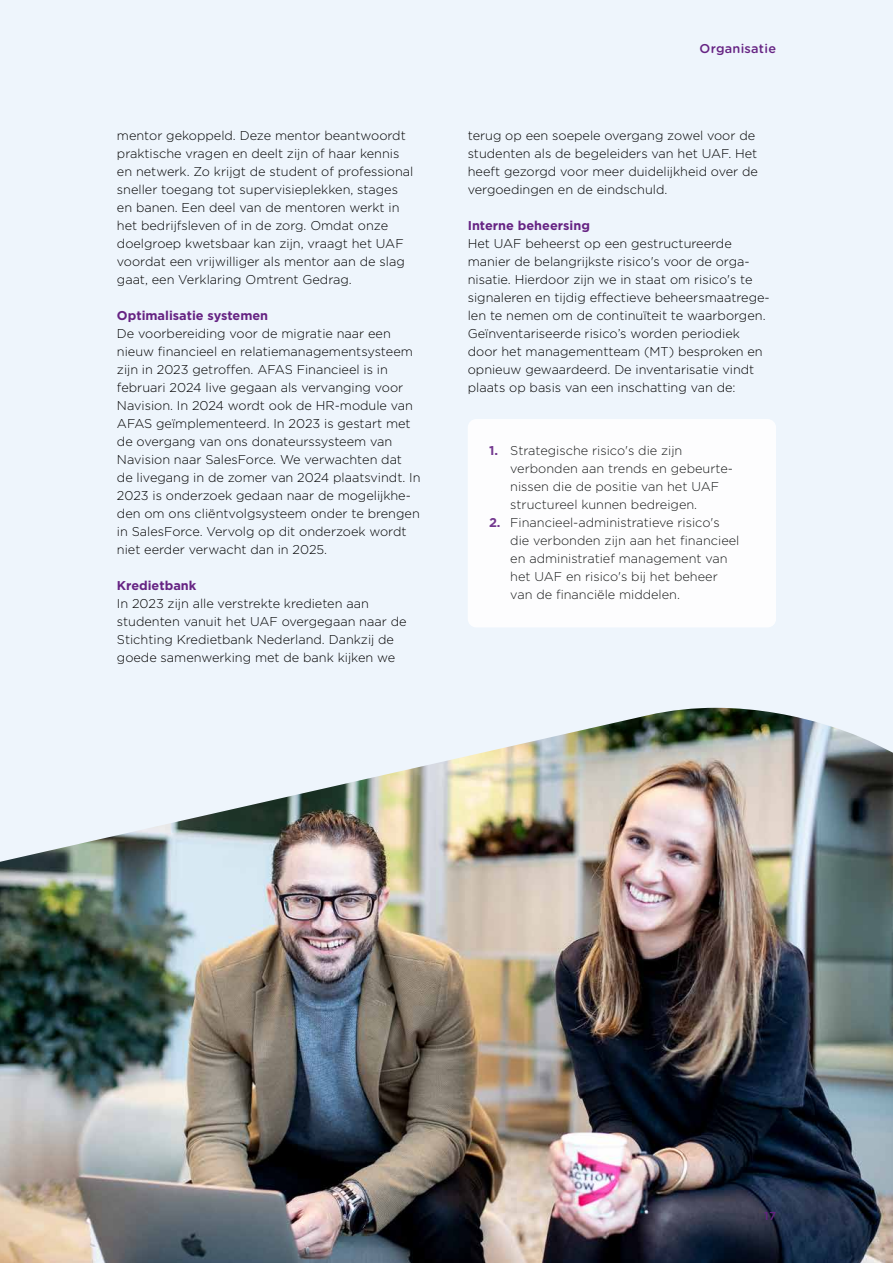
<style>
.page{position:relative;width:893px;height:1263px;background:#eef5fc}
.page>*{position:absolute;margin:0;border:0;box-sizing:border-box;transform-origin:0 0}
.t1{font:300 12.75px/18px "Gotham";color:#000}
.t2{font:700 12.75px "Gotham";color:#662383}
.t3{font:500 12.75px "Gotham Rounded";letter-spacing:.02em;color:#662383}
.t4{font:500 11.55px "Gotham Rounded";color:#662383}
.s1{font-weight:700;color:#662383}
</style>
<div class="page">
<div style="left:468px;top:419px;width:308px;height:208px;background:#fff;border-radius:9px"></div>
<img style="left:0;top:708px;width:893px;height:555px">
<p class="t1" style="left:117px;top:126px;width:298px">mentor gekoppeld. Deze mentor beantwoordt praktische vragen en deelt zijn of haar kennis en netwerk. Zo krijgt de student of professional sneller toegang tot supervisieplekken, stages en banen. Een deel van de mentoren werkt in het bedrijfsleven of in de zorg. Omdat onze doelgroep kwetsbaar kan zijn, vraagt het UAF voordat een vrijwilliger als mentor aan de slag gaat, een Verklaring Omtrent Gedrag.</p>
<p class="t2" style="left:117px;top:307px;width:153px">Optimalisatie systemen</p>
<p class="t1" style="left:117px;top:324px;width:305px">De voorbereiding voor de migratie naar een nieuw financieel en relatiemanagementsysteem zijn in 2023 getroffen. AFAS Financieel is in februari 2024 live gegaan als vervanging voor Navision. In 2024 wordt ook de HR-module van AFAS geïmplementeerd. In 2023 is gestart met de overgang van ons donateurssysteem van Navision naar SalesForce. We verwachten dat de livegang in de zomer van 2024 plaatsvindt. In 2023 is onderzoek gedaan naar de mogelijkhe&shy;den om ons cliëntvolgsysteem onder te brengen in SalesForce. Vervolg op dit onderzoek wordt niet eerder verwacht dan in 2025.</p>
<p class="t2" style="left:117px;top:577px;width:81px">Kredietbank</p>
<p class="t1" style="left:117px;top:594px;width:291px">In 2023 zijn alle verstrekte kredieten aan studenten vanuit het UAF overgegaan naar de Stichting Kredietbank Nederland. Dankzij de goede samenwerking met de bank kijken we</p>
<p class="t3" style="left:700px;top:39px;width:78px">Organisatie</p>
<p class="t1" style="left:468px;top:126px;width:292px">terug op een soepele overgang zowel voor de studenten als de begeleiders van het UAF. Het heeft gezorgd voor meer duidelijkheid over de vergoedingen en de eindschuld.</p>
<p class="t2" style="left:468px;top:217px;width:124px">Interne beheersing</p>
<p class="t1" style="left:468px;top:234px;width:303px">Het UAF beheerst op een gestructureerde manier de belangrijkste risico's voor de orga&shy;nisatie. Hierdoor zijn we in staat om risico's te signaleren en tijdig effectieve beheersmaatrege&shy;len te nemen om de continuïteit te waarborgen.<br>Geïnventariseerde risico’s worden periodiek door het managementteam (MT) besproken en opnieuw gewaardeerd. De inventarisatie vindt plaats op basis van een inschatting van de:</p>
<p class="t1" style="left:510px;top:441px;width:224px;text-indent:-21px"><span class="s1">1.</span> Strategische risico's die zijn verbonden aan trends en gebeurte&shy;nissen die de positie van het UAF structureel kunnen bedreigen.</p>
<p class="t1" style="left:510px;top:513px;width:231px;text-indent:-21px"><span class="s1">2.</span> Financieel-administratieve risico's die verbonden zijn aan het financieel en administratief management van het UAF en risico's bij het beheer van de financiële middelen.</p>
<p class="t4" style="left:764px;top:1207px;width:13px">17</p>
</div>
